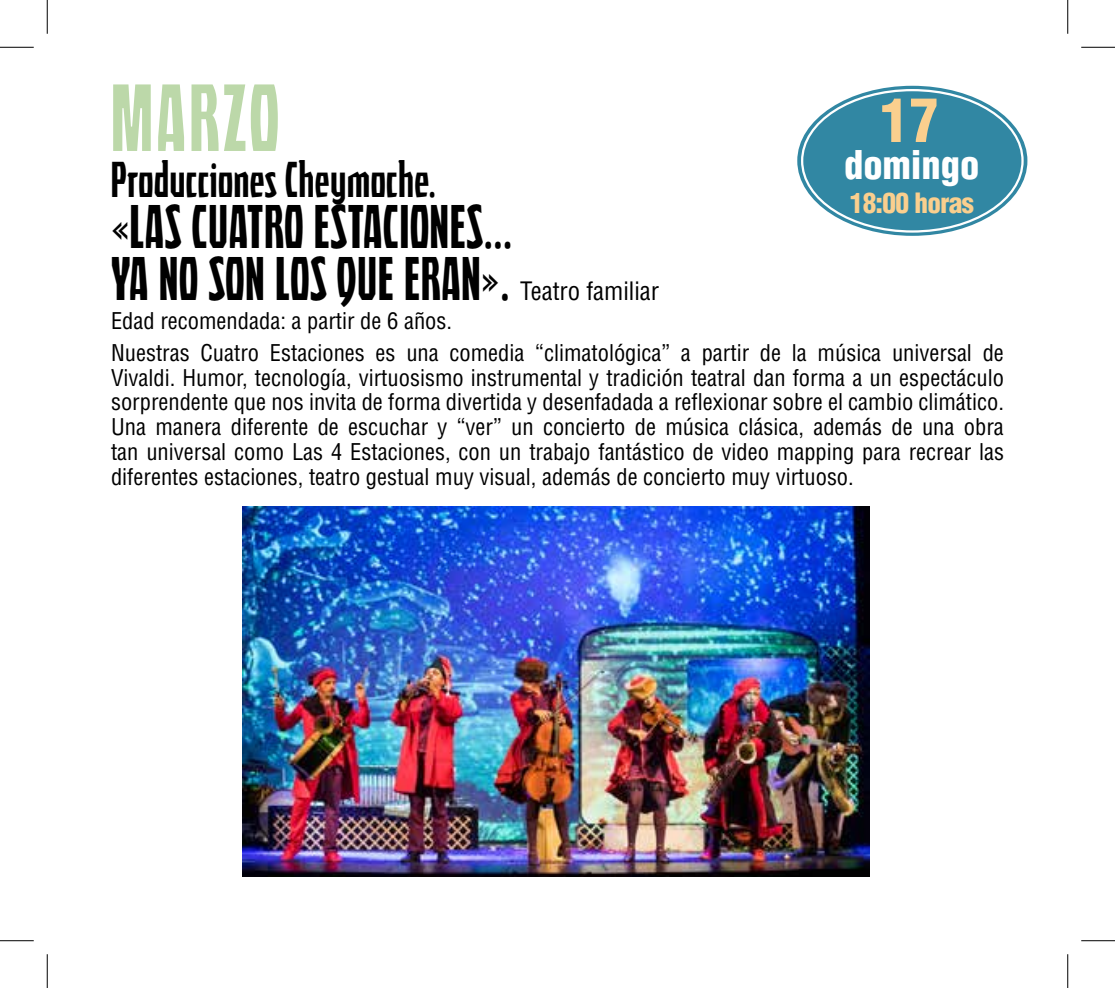
<style>
.page{position:relative;width:1115px;height:988px;background:#fff}
.page>*{position:absolute;margin:0;border:0;box-sizing:border-box;transform-origin:0 0}
.t1{font:76.5px "Quasix";letter-spacing:.05em;color:#bcd8a9}
.t2{font:900 condensed 59.18px "Helvetica LT Std";color:#facf8e}
.t3{font:49.5px/51.8px "Quasix";letter-spacing:.025em;color:#000}
.t4{font:40.5px "Quasix";letter-spacing:.025em;color:#000}
.t5{font:900 condensed 38.7px "Helvetica LT Std";color:#fff}
.t6{font:900 condensed 27.22px "Helvetica LT Std";letter-spacing:-.025em;color:#facf8e}
.t7{font:condensed 22.5px/24.8px "Helvetica LT Std";color:#000}
.s1{font-family:"Helvetica LT Std";font-stretch:condensed;font-size:24.75px}
</style>
<div class="page">
<div style="left:797px;top:86px;width:230px;height:150px;background:#3187a3;border-radius:50%"></div>
<img style="left:243px;top:506px;width:627px;height:370px">
<hr style="left:0;top:47px;width:34px;height:1px;background:#000">
<hr style="left:1081px;top:47px;width:34px;height:1px;background:#000">
<hr style="left:0;top:940px;width:34px;height:1px;background:#000">
<hr style="left:1081px;top:940px;width:34px;height:1px;background:#000">
<hr style="left:47px;top:0;width:1px;height:34px;background:#000">
<hr style="left:47px;top:954px;width:1px;height:33px;background:#000">
<hr style="left:1067px;top:0;width:1px;height:34px;background:#000">
<hr style="left:1067px;top:954px;width:1px;height:33px;background:#000">
<h1 class="t1" style="left:111px;top:74px;width:169px">MARZO</h1>
<h3 class="t4" style="left:111px;top:156px;width:326px">Producciones Cheymoche.</h3>
<h3 class="t3" style="left:111px;top:202px;width:550px">«LAS CUATRO ESTACIONES...<br>YA NO SON LOS QUE ERAN». <span class="s1">Teatro familiar</span></h3>
<h2 class="t2" style="left:880px;top:83px;width:61px">17</h2>
<h3 class="t5" style="left:844px;top:141px;width:137px">domingo</h3>
<p class="t6" style="left:850px;top:186px;width:126px">18:00 horas</p>
<p class="t7" style="left:111px;top:305px;width:894px;line-height:31.5px">Edad recomendada: a partir de 6 años.<br>Nuestras Cuatro Estaciones es una comedia “climatológica” a partir de la música universal de</p>
<p class="t7" style="left:111px;top:365px;width:895px;text-align:justify">Vivaldi. Humor, tecnología, virtuosismo instrumental y tradición teatral dan forma a un espectáculo sorprendente que nos invita de forma divertida y desenfadada a reflexionar sobre el cambio climático.<br>Una manera diferente de escuchar y “ver” un concierto de música clásica, además de una obra tan universal como Las 4 Estaciones, con un trabajo fantástico de video mapping para recrear las diferentes estaciones, teatro gestual muy visual, además de concierto muy virtuoso.</p>
</div>
